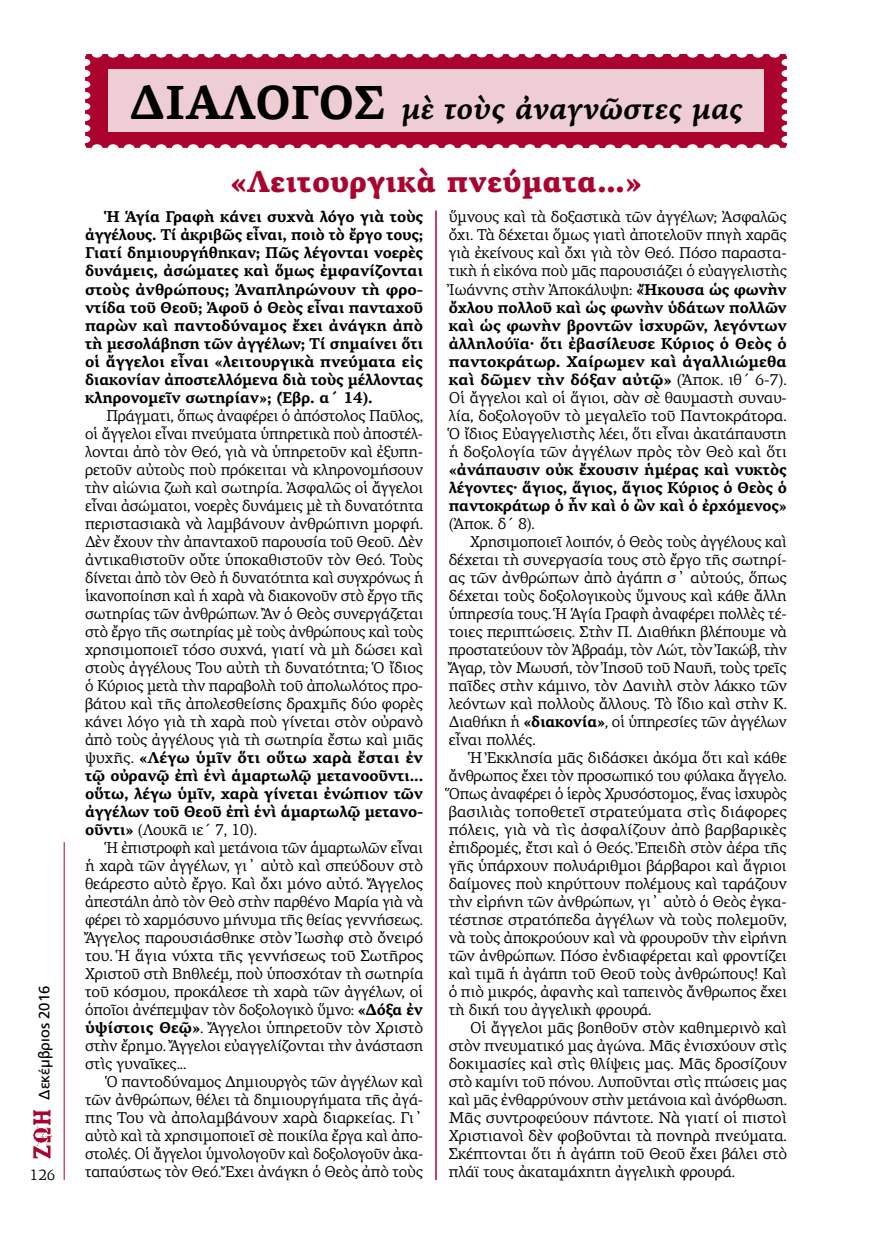
<style>
.page{position:relative;width:872px;height:1234px;background:#fff}
.page>*{position:absolute;margin:0;border:0;box-sizing:border-box;transform-origin:0 0}
.t1{font:italic 700 30px "PF Agora Serif Pro";letter-spacing:.01em;color:#000}
.t2{font:900 30px "PF Agora Serif Pro";color:#aa042e}
.t3{font:15.75px/18px "PF Agora Serif Pro";letter-spacing:-.01em;color:#000;text-align:justify}
.t4{font:700 15.75px/18px "PF Agora Serif Pro";letter-spacing:-.01em;color:#000;text-align:justify}
.t5{font:15px "PF Catalog Poly";color:#000}
.t6{font:15px "PF Agora Serif Pro";color:#000}
.s1{font-style:normal;font-size:48px}
.s2{font-weight:700}
</style>
<div class="page">
<hr style="left:64px;top:842px;width:1px;height:337px;background:#aa042e">
<img style="left:33px;top:1110px;width:19px;height:48px">
<hr style="left:435px;top:210px;width:2px;height:969px;background:#aa042e">
<svg style="left:85px;top:54px;width:702px;height:94px;background:#b6284c"></svg>
<div style="left:108px;top:70px;width:655px;height:62px;background:#eecdd5"></div>
<p class="t5" style="left:36px;top:1099px;width:116px;rotate:-90deg">Δεκέμβριος 2016</p>
<p class="t6" style="left:30px;top:1165px;width:27px">126</p>
<h1 class="t1" style="left:130px;top:90px;width:614px"><span class="s1">ΔΙΑΛΟΓΟΣ</span> μὲ τοὺς ἀναγνῶστες μας</h1>
<h1 class="t2" style="left:230px;top:162px;width:413px">«Λειτουργικὰ πνεύματα…»</h1>
<p class="t4" style="left:85px;top:208px;width:340px;text-indent:21px">Ἡ Ἁγία Γραφὴ κάνει συχνὰ λόγο γιὰ τοὺς ἀγγέλους. Τί ἀκριβῶς εἶναι, ποιὸ τὸ ἔργο τους; Γιατί δημιουργήθηκαν; Πῶς λέγονται νοερὲς δυνάμεις, ἀσώματες καὶ ὅμως ἐμφανίζονται στοὺς ἀνθρώπους; Ἀναπληρώνουν τὴ φρο&shy;ντίδα τοῦ Θεοῦ; Ἀφοῦ ὁ Θεὸς εἶναι πανταχοῦ παρὼν καὶ παντοδύναμος ἔχει ἀνάγκη ἀπὸ τὴ μεσολάβηση τῶν ἀγγέλων; Τί σημαίνει ὅτι οἱ ἄγγελοι εἶναι «λειτουργικὰ πνεύματα εἰς διακονίαν ἀποστελλόμενα διὰ τοὺς μέλλοντας κληρονομεῖν σωτηρίαν»; (Ἑβρ. α´ 14).</p>
<p class="t3" style="left:85px;top:406px;width:340px;text-indent:21px">Πράγματι, ὅπως ἀναφέρει ὁ ἀπόστολος Παῦλος, οἱ ἄγγελοι εἶναι πνεύματα ὑπηρετικὰ ποὺ ἀποστέλ&shy;λονται ἀπὸ τὸν Θεό, γιὰ νὰ ὑπηρετοῦν καὶ ἐξυπη&shy;ρετοῦν αὐτοὺς ποὺ πρόκειται νὰ κληρονομήσουν τὴν αἰώνια ζωὴ καὶ σωτηρία. Ἀσφαλῶς οἱ ἄγγελοι εἶναι ἀσώματοι, νοερὲς δυνάμεις μὲ τὴ δυνατότητα περιστασιακὰ νὰ λαμβάνουν ἀνθρώπινη μορφή.<br>Δὲν ἔχουν τὴν ἀπανταχοῦ παρουσία τοῦ Θεοῦ. Δὲν ἀντικαθιστοῦν οὔτε ὑποκαθιστοῦν τὸν Θεό. Τοὺς δίνεται ἀπὸ τὸν Θεὸ ἡ δυνατότητα καὶ συγχρόνως ἡ ἱκανοποίηση καὶ ἡ χαρὰ νὰ διακονοῦν στὸ ἔργο τῆς σωτηρίας τῶν ἀνθρώπων. Ἂν ὁ Θεὸς συνεργάζεται στὸ ἔργο τῆς σωτηρίας μὲ τοὺς ἀνθρώπους καὶ τοὺς χρησιμοποιεῖ τόσο συχνά, γιατί νὰ μὴ δώσει καὶ στοὺς ἀγγέλους Του αὐτὴ τὴ δυνατότητα; Ὁ ἴδιος ὁ Κύριος μετὰ τὴν παραβολὴ τοῦ ἀπολωλότος προ&shy;βάτου καὶ τῆς ἀπολεσθείσης δραχμῆς δύο φορὲς κάνει λόγο γιὰ τὴ χαρὰ ποὺ γίνεται στὸν οὐρανὸ ἀπὸ τοὺς ἀγγέλους γιὰ τὴ σωτηρία ἔστω καὶ μιᾶς ψυχῆς. <span class="s2">«Λέγω ὑμῖν ὅτι οὕτω χαρὰ ἔσται ἐν τῷ οὐρανῷ ἐπὶ ἑνὶ ἁμαρτωλῷ μετανοοῦντι... οὕτω, λέγω ὑμῖν, χαρὰ γίνεται ἐνώπιον τῶν ἀγγέλων τοῦ Θεοῦ ἐπὶ ἑνὶ ἁμαρτωλῷ μετανο&shy;οῦντι»</span> (Λουκᾶ ιε´ 7, 10).</p>
<p class="t3" style="left:85px;top:838px;width:340px;text-indent:21px">Ἡ ἐπιστροφὴ καὶ μετάνοια τῶν ἁμαρτωλῶν εἶναι ἡ χαρὰ τῶν ἀγγέλων, γι᾽ αὐτὸ καὶ σπεύδουν στὸ θεάρεστο αὐτὸ ἔργο. Καὶ ὄχι μόνο αὐτό. Ἄγγελος ἀπεστάλη ἀπὸ τὸν Θεὸ στὴν παρθένο Μαρία γιὰ νὰ φέρει τὸ χαρμόσυνο μήνυμα τῆς θείας γεννήσεως.<br>Ἄγγελος παρουσιάσθηκε στὸν Ἰωσὴφ στὸ ὄνειρό του. Ἡ ἅγια νύχτα τῆς γεννήσεως τοῦ Σωτῆρος Χριστοῦ στὴ Βηθλεέμ, ποὺ ὑποσχόταν τὴ σωτηρία τοῦ κόσμου, προκάλεσε τὴ χαρὰ τῶν ἀγγέλων, οἱ ὁποῖοι ἀνέπεμψαν τὸν δοξολογικὸ ὕμνο: <span class="s2">«Δόξα ἐν ὑψίστοις Θεῷ»</span>. Ἄγγελοι ὑπηρετοῦν τὸν Χριστὸ στὴν ἔρημο. Ἄγγελοι εὐαγγελίζονται τὴν ἀνάσταση στὶς γυναῖκες...</p>
<p class="t3" style="left:85px;top:1072px;width:340px;text-indent:21px">Ὁ παντοδύναμος Δημιουργὸς τῶν ἀγγέλων καὶ τῶν ἀνθρώπων, θέλει τὰ δημιουργήματα τῆς ἀγά&shy;πης Του νὰ ἀπολαμβάνουν χαρὰ διαρκείας. Γι᾽ αὐτὸ καὶ τὰ χρησιμοποιεῖ σὲ ποικίλα ἔργα καὶ ἀπο&shy;στολές. Οἱ ἄγγελοι ὑμνολογοῦν καὶ δοξολογοῦν ἀκα&shy;ταπαύστως τὸν Θεό. Ἔχει ἀνάγκη ὁ Θεὸς ἀπὸ τοὺς</p>
<p class="t3" style="left:449px;top:208px;width:340px">ὕμνους καὶ τὰ δοξαστικὰ τῶν ἀγγέλων; Ἀσφαλῶς ὄχι. Τὰ δέχεται ὅμως γιατὶ ἀποτελοῦν πηγὴ χαρᾶς γιὰ ἐκείνους καὶ ὄχι γιὰ τὸν Θεό. Πόσο παραστα&shy;τικὴ ἡ εἰκόνα ποὺ μᾶς παρουσιάζει ὁ εὐαγγελιστὴς Ἰωάννης στὴν Ἀποκάλυψη: <span class="s2">«Ἤκουσα ὡς φωνὴν ὄχλου πολλοῦ καὶ ὡς φωνὴν ὑδάτων πολλῶν καὶ ὡς φωνὴν βροντῶν ἰσχυρῶν, λεγόντων ἀλληλούϊα· ὅτι ἐβασίλευσε Κύριος ὁ Θεὸς ὁ παντοκράτωρ. Χαίρωμεν καὶ ἀγαλλιώμεθα καὶ δῶμεν τὴν δόξαν αὐτῷ»</span> (Ἀποκ. ιθ´ 6-7).<br>Οἱ ἄγγελοι καὶ οἱ ἅγιοι, σὰν σὲ θαυμαστὴ συναυ&shy;λία, δοξολογοῦν τὸ μεγαλεῖο τοῦ Παντοκράτορα.<br>Ὁ ἴδιος Εὐαγγελιστὴς λέει, ὅτι εἶναι ἀκατάπαυστη ἡ δοξολογία τῶν ἀγγέλων πρὸς τὸν Θεὸ καὶ ὅτι</p>
<p class="t4" style="left:449px;top:460px;width:340px">«ἀνάπαυσιν οὐκ ἔχουσιν ἡμέρας καὶ νυκτὸς λέγοντες· ἅγιος, ἅγιος, ἅγιος Κύριος ὁ Θεὸς ὁ παντοκράτωρ ὁ ἦν καὶ ὁ ὢν καὶ ὁ ἐρχόμενος»</p>
<p class="t3" style="left:449px;top:514px;width:88px">(Ἀποκ. δ´ 8).</p>
<p class="t3" style="left:470px;top:532px;width:318px">Χρησιμοποιεῖ λοιπόν, ὁ Θεὸς τοὺς ἀγγέλους καὶ</p>
<p class="t3" style="left:449px;top:550px;width:340px">δέχεται τὴ συνεργασία τους στὸ ἔργο τῆς σωτηρί-</p>
<p class="t3" style="left:449px;top:568px;width:340px">ας τῶν ἀνθρώπων ἀπὸ ἀγάπη σ᾽ αὐτούς, ὅπως</p>
<p class="t3" style="left:449px;top:586px;width:339px">δέχεται τοὺς δοξολογικοὺς ὕμνους καὶ κάθε ἄλλη</p>
<p class="t3" style="left:449px;top:604px;width:340px">ὑπηρεσία τους. Ἡ Ἁγία Γραφὴ ἀναφέρει πολλὲς τέ-</p>
<p class="t3" style="left:449px;top:622px;width:340px">τοιες περιπτώσεις. Στὴν Π. Διαθήκη βλέπουμε νὰ</p>
<p class="t3" style="left:449px;top:640px;width:340px">προστατεύουν τὸν Ἀβραάμ, τὸν Λώτ, τὸν Ἰακώβ, τὴν</p>
<p class="t3" style="left:449px;top:658px;width:339px">Ἄγαρ, τὸν Μωυσή, τὸν Ἰησοῦ τοῦ Ναυῆ, τοὺς τρεῖς</p>
<p class="t3" style="left:449px;top:676px;width:340px">παῖδες στὴν κάμινο, τὸν Δανιὴλ στὸν λάκκο τῶν</p>
<p class="t3" style="left:449px;top:694px;width:340px">λεόντων καὶ πολλοὺς ἄλλους. Τὸ ἴδιο καὶ στὴν Κ.</p>
<p class="t3" style="left:449px;top:712px;width:340px">Διαθήκη ἡ <span class="s2">«διακονία»</span>, οἱ ὑπηρεσίες τῶν ἀγγέλων</p>
<p class="t3" style="left:449px;top:730px;width:88px">εἶναι πολλές.</p>
<p class="t3" style="left:470px;top:748px;width:318px">Ἡ Ἐκκλησία μᾶς διδάσκει ἀκόμα ὅτι καὶ κάθε</p>
<p class="t3" style="left:449px;top:766px;width:340px">ἄνθρωπος ἔχει τὸν προσωπικό του φύλακα ἄγγελο.</p>
<p class="t3" style="left:449px;top:784px;width:340px">Ὅπως ἀναφέρει ὁ ἱερὸς Χρυσόστομος, ἕνας ἰσχυρὸς</p>
<p class="t3" style="left:449px;top:802px;width:340px">βασιλιὰς τοποθετεῖ στρατεύματα στὶς διάφορες</p>
<p class="t3" style="left:449px;top:820px;width:339px">πόλεις, γιὰ νὰ τὶς ἀσφαλίζουν ἀπὸ βαρβαρικὲς</p>
<p class="t3" style="left:449px;top:838px;width:339px">ἐπιδρομές, ἔτσι καὶ ὁ Θεός. Ἐπειδὴ στὸν ἀέρα τῆς</p>
<p class="t3" style="left:449px;top:856px;width:339px">γῆς ὑπάρχουν πολυάριθμοι βάρβαροι καὶ ἅγριοι</p>
<p class="t3" style="left:449px;top:874px;width:340px">δαίμονες ποὺ κηρύττουν πολέμους καὶ ταράζουν</p>
<p class="t3" style="left:449px;top:892px;width:339px">τὴν εἰρήνη τῶν ἀνθρώπων, γι᾽ αὐτὸ ὁ Θεὸς ἐγκα-</p>
<p class="t3" style="left:449px;top:910px;width:340px">τέστησε στρατόπεδα ἀγγέλων νὰ τοὺς πολεμοῦν,</p>
<p class="t3" style="left:449px;top:928px;width:340px">νὰ τοὺς ἀποκρούουν καὶ νὰ φρουροῦν τὴν εἰρήνη</p>
<p class="t3" style="left:449px;top:946px;width:340px">τῶν ἀνθρώπων. Πόσο ἐνδιαφέρεται καὶ φροντίζει</p>
<p class="t3" style="left:449px;top:964px;width:340px">καὶ τιμᾶ ἡ ἀγάπη τοῦ Θεοῦ τοὺς ἀνθρώπους! Καὶ</p>
<p class="t3" style="left:449px;top:982px;width:340px">ὁ πιὸ μικρός, ἀφανὴς καὶ ταπεινὸς ἄνθρωπος ἔχει</p>
<p class="t3" style="left:449px;top:1000px;width:204px">τὴ δική του ἀγγελικὴ φρουρά.</p>
<p class="t3" style="left:470px;top:1018px;width:318px">Οἱ ἄγγελοι μᾶς βοηθοῦν στὸν καθημερινὸ καὶ</p>
<p class="t3" style="left:449px;top:1036px;width:340px">στὸν πνευματικό μας ἀγώνα. Μᾶς ἐνισχύουν στὶς</p>
<p class="t3" style="left:449px;top:1054px;width:340px">δοκιμασίες καὶ στὶς θλίψεις μας. Μᾶς δροσίζουν</p>
<p class="t3" style="left:449px;top:1072px;width:340px">στὸ καμίνι τοῦ πόνου. Λυποῦνται στὶς πτώσεις μας</p>
<p class="t3" style="left:449px;top:1090px;width:340px">καὶ μᾶς ἐνθαρρύνουν στὴν μετάνοια καὶ ἀνόρθωση.</p>
<p class="t3" style="left:449px;top:1108px;width:339px">Μᾶς συντροφεύουν πάντοτε. Νὰ γιατί οἱ πιστοὶ</p>
<p class="t3" style="left:449px;top:1126px;width:340px">Χριστιανοὶ δὲν φοβοῦνται τὰ πονηρὰ πνεύματα.</p>
<p class="t3" style="left:449px;top:1144px;width:340px">Σκέπτονται ὅτι ἡ ἀγάπη τοῦ Θεοῦ ἔχει βάλει στὸ</p>
<p class="t3" style="left:449px;top:1162px;width:288px">πλάϊ τους ἀκαταμάχητη ἀγγελικὴ φρουρά.</p>
</div>
